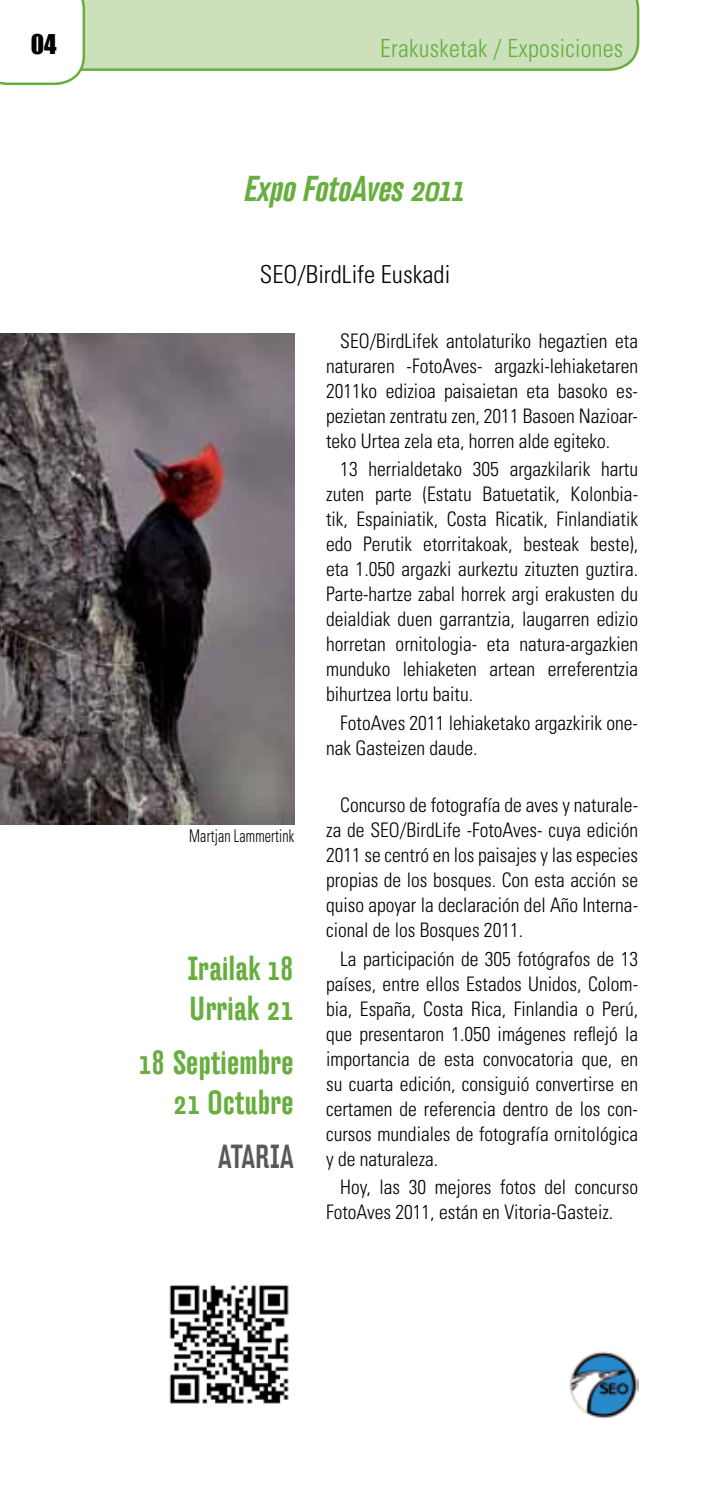
<style>
.page{position:relative;width:709px;height:1489px;background:#fff}
.page>*{position:absolute;margin:0;border:0;box-sizing:border-box;transform-origin:0 0}
.t1{font:italic 500 35px "Hydra";letter-spacing:-.005em;color:#67ae3e}
.t2{font:500 32.5px/40px "Hydra";letter-spacing:.01em;color:#67ae3e}
.t3{font:500 32.5px "Hydra";letter-spacing:.01em;color:#58595b;scale:.9 1}
.t4{font:300 condensed 25px "Univers LT Std";letter-spacing:.01em;color:#67ae3e}
.t5{font:25px "Impact";color:#000}
.t6{font:300 condensed 24.75px "Univers LT Std";color:#000}
.t7{font:300 condensed 20px/25px "Univers LT Std";color:#000;text-align:justify}
.t8{font:300 condensed 17.5px "Univers LT Std";letter-spacing:.01em;color:#000;scale:.8 1}
</style>
<div class="page">
<img style="left:0;top:333px;width:294px;height:491px">
<div style="left:85px;top:0;width:554px;height:71px;background:#cbe0bb"></div>
<svg style="left:0;top:0;width:85px;height:85px"></svg>
<img style="left:570px;top:1351px;width:68px;height:66px">
<img style="left:169px;top:1284px;width:120px;height:120px">
<p class="t5" style="left:31px;top:24px;width:27px">04</p>
<p class="t4" style="left:380px;top:33px;width:245px">Erakusketak / Exposiciones</p>
<h1 class="t1" style="left:244px;top:168px;width:221px">Expo FotoAves 2011</h1>
<p class="t6" style="left:260px;top:259px;width:192px">SEO/BirdLife Euskadi</p>
<p class="t8" style="left:189px;top:825px;width:133px">Martjan Lammertink</p>
<h2 class="t2" style="left:187px;top:948px;width:108px">Irailak 18<br>Urriak 21</h2>
<h2 class="t2" style="left:139px;top:1042px;width:156px;text-align:right">18 Septiembre<br>21 Octubre</h2>
<h2 class="t3" style="left:219px;top:1136px;width:85px">ATARIA</h2>
<p class="t7" style="left:326px;top:328px;width:313px;text-indent:14px">SEO/BirdLifek antolaturiko hegaztien eta naturaren -FotoAves- argazki-lehiaketaren 2011ko edizioa paisaietan eta basoko es&shy;pezietan zentratu zen, 2011 Basoen Nazioar&shy;teko Urtea zela eta, horren alde egiteko.</p>
<p class="t7" style="left:326px;top:457px;width:313px;text-indent:14px">13 herrialdetako 305 argazkilarik hartu zuten parte (Estatu Batuetatik, Kolonbia&shy;tik, Espainiatik, Costa Ricatik, Finlandiatik edo Perutik etorritakoak, besteak beste), eta 1.050 argazki aurkeztu zituzten guztira.<br>Parte-hartze zabal horrek argi erakusten du deialdiak duen garrantzia, laugarren edizio horretan ornitologia- eta natura-argazkien munduko lehiaketen artean erreferentzia bihurtzea lortu baitu.</p>
<p class="t7" style="left:326px;top:710px;width:313px;text-indent:14px">FotoAves 2011 lehiaketako argazkirik one&shy;nak Gasteizen daude.</p>
<p class="t7" style="left:326px;top:792px;width:313px;text-indent:14px">Concurso de fotografía de aves y naturale&shy;za de SEO/BirdLife -FotoAves- cuya edición 2011 se centró en los paisajes y las especies propias de los bosques. Con esta acción se quiso apoyar la declaración del Año Interna&shy;cional de los Bosques 2011.</p>
<p class="t7" style="left:326px;top:946px;width:313px;text-indent:14px">La participación de 305 fotógrafos de 13 países, entre ellos Estados Unidos, Colom&shy;bia, España, Costa Rica, Finlandia o Perú, que presentaron 1.050 imágenes reflejó la importancia de esta convocatoria que, en su cuarta edición, consiguió convertirse en certamen de referencia dentro de los con&shy;cursos mundiales de fotografía ornitológica y de naturaleza.</p>
<p class="t7" style="left:326px;top:1174px;width:313px;text-indent:14px">Hoy, las 30 mejores fotos del concurso<br>FotoAves 2011, están en Vitoria-Gasteiz.</p>
</div>
